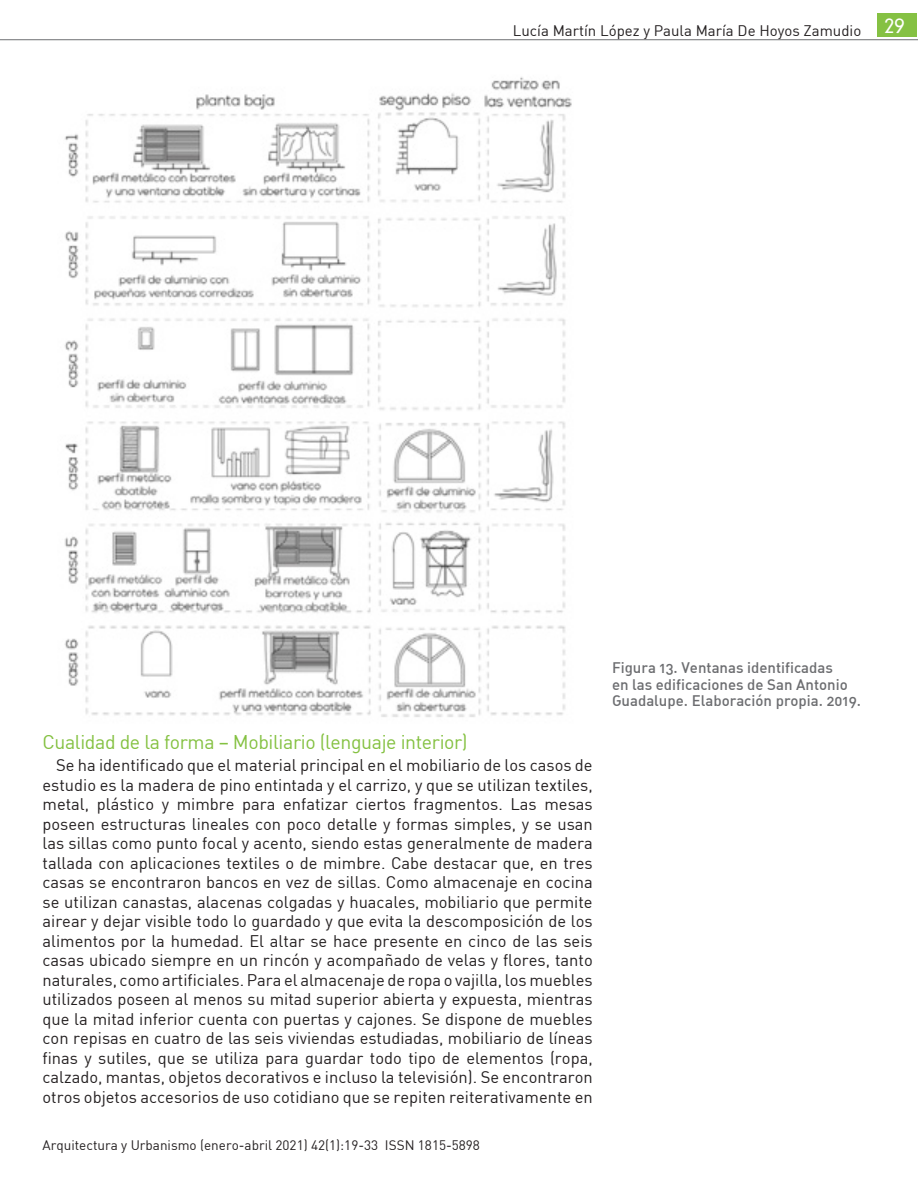
<style>
.page{position:relative;width:918px;height:1188px;background:#fff}
.page>*{position:absolute;margin:0;border:0;box-sizing:border-box;transform-origin:0 0}
.subtitulo_2{font:19.5px "DIN";letter-spacing:-.02em;color:#84c141}
.cuerpo_de_texto{font:16.5px/19.5px "DIN";color:#231f20;text-align:justify}
.pie_de_foto{font:15px/16.5px "DIN Medium Alternate";color:#6c6d70}
.t1{font:15px "DIN";color:#231f20}
.t2{font:13.5px "DIN";color:#231f20}
</style>
<div class="page">
<div style="left:878px;top:14px;width:39px;height:23px;background:#84c141"></div>
<hr style="left:0;top:39px;width:918px;height:1px;background:#6c6d70">
<img style="left:64px;top:77px;width:508px;height:640px">
<p class="t1" style="left:513px;top:21px;width:393px">Lucía Martín López y Paula María De Hoyos Zamudio <sup>29</sup></p>
<p class="subtitulo_2" style="left:43px;top:729px;width:427px">Cualidad de la forma – Mobiliario (lenguaje interior)</p>
<p class="cuerpo_de_texto" style="left:43px;top:755px;width:552px;text-indent:13px">Se ha identificado que el material principal en el mobiliario de los casos de estudio es la madera de pino entintada y el carrizo, y que se utilizan textiles, metal, plástico y mimbre para enfatizar ciertos fragmentos. Las mesas poseen estructuras lineales con poco detalle y formas simples, y se usan las sillas como punto focal y acento, siendo estas generalmente de madera tallada con aplicaciones textiles o de mimbre. Cabe destacar que, en tres casas se encontraron bancos en vez de sillas. Como almacenaje en cocina se utilizan canastas, alacenas colgadas y huacales, mobiliario que permite airear y dejar visible todo lo guardado y que evita la descomposición de los alimentos por la humedad. El altar se hace presente en cinco de las seis casas ubicado siempre en un rincón y acompañado de velas y flores, tanto naturales, como artificiales. Para el almacenaje de ropa o vajilla, los muebles utilizados poseen al menos su mitad superior abierta y expuesta, mientras que la mitad inferior cuenta con puertas y cajones. Se dispone de muebles con repisas en cuatro de las seis viviendas estudiadas, mobiliario de líneas finas y sutiles, que se utiliza para guardar todo tipo de elementos (ropa, calzado, mantas, objetos decorativos e incluso la televisión). Se encontraron otros objetos accesorios de uso cotidiano que se repiten reiterativamente en</p>
<p class="t2" style="left:43px;top:1137px;width:439px">Arquitectura y Urbanismo (enero-abril 2021) 42(1):19-33 ISSN 1815-5898</p>
<p class="pie_de_foto" style="left:612px;top:659px;width:251px">Figura 13. Ventanas identificadas<br>en las edificaciones de San Antonio<br>Guadalupe. Elaboración propia. 2019.</p>
</div>
